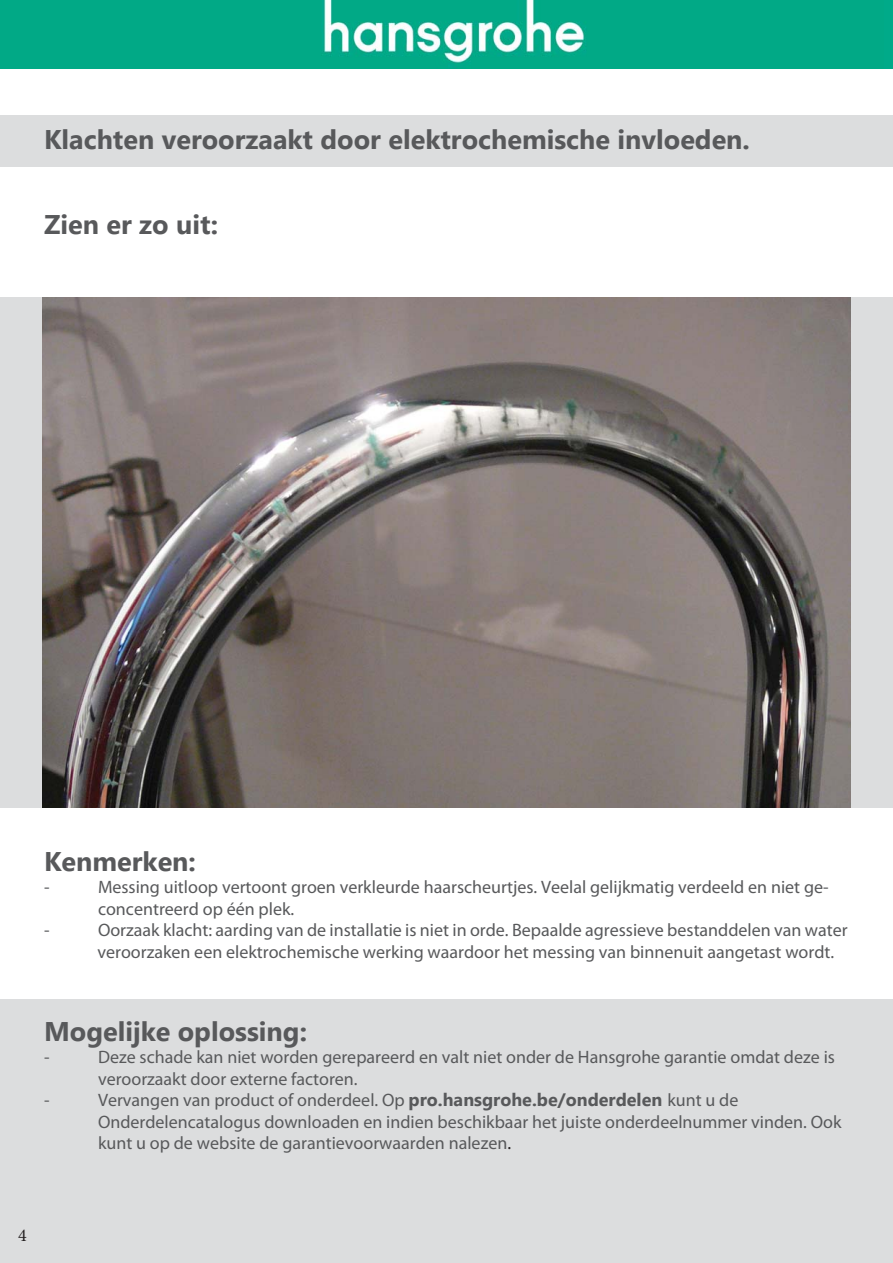
<style>
.page{position:relative;width:893px;height:1263px;background:#fff}
.page>*{position:absolute;margin:0;border:0;box-sizing:border-box;transform-origin:0 0}
.t1{font:700 27px "Segoe UI";color:#58595b}
.t2{font:18px/21.6px "Myriad Pro";color:#58595b}
.t3{font:18px "Minion Pro";color:#231f20}
.s1{font-family:"Segoe UI";font-weight:700}
.s2{color:#231f20}
</style>
<div class="page">
<div style="left:0;top:115px;width:892px;height:51px;background:#dcddde"></div>
<div style="left:0;top:298px;width:892px;height:510px;background:#dcddde"></div>
<div style="left:0;top:999px;width:892px;height:264px;background:#dcddde"></div>
<img style="left:0;top:0;width:884px;height:68px">
<img style="left:884px;top:0;width:8px;height:68px">
<img style="left:43px;top:298px;width:807px;height:510px">
<h1 class="t1" style="left:44px;top:120px;width:707px">Klachten veroorzaakt door elektrochemische invloeden.</h1>
<h1 class="t1" style="left:44px;top:205px;width:175px">Zien er zo uit:</h1>
<h1 class="t1" style="left:44px;top:842px;width:153px">Kenmerken:</h1>
<p class="t2" style="left:44px;top:877px;width:7px">-</p>
<p class="t2" style="left:98px;top:877px;width:732px">Messing uitloop vertoont groen verkleurde haarscheurtjes. Veelal gelijkmatig verdeeld en niet ge&shy;concentreerd op één plek.</p>
<p class="t2" style="left:44px;top:921px;width:7px">-</p>
<p class="t2" style="left:97px;top:921px;width:751px">Oorzaak klacht: aarding van de installatie is niet in orde. Bepaalde agressieve bestanddelen van water veroorzaken een elektrochemische werking waardoor het messing van binnenuit aangetast wordt.</p>
<h1 class="t1" style="left:44px;top:1012px;width:264px">Mogelijke oplossing:</h1>
<p class="t2" style="left:44px;top:1047px;width:7px">-</p>
<p class="t2" style="left:98px;top:1047px;width:738px">Deze schade kan niet worden gerepareerd en valt niet onder de Hansgrohe garantie omdat deze is veroorzaakt door externe factoren.</p>
<p class="t2" style="left:44px;top:1091px;width:7px">-</p>
<p class="t2" style="left:98px;top:1091px;width:745px">Vervangen van product of onderdeel. Op <span class="s1">pro.hansgrohe.be/onderdelen</span> kunt u de<br>Onderdelencatalogus downloaden en indien beschikbaar het juiste onderdeelnummer vinden. Ook kunt u op de website de garantievoorwaarden nalezen<span class="s2">.</span></p>
<p class="t3" style="left:18px;top:1224px;width:10px">4</p>
</div>
